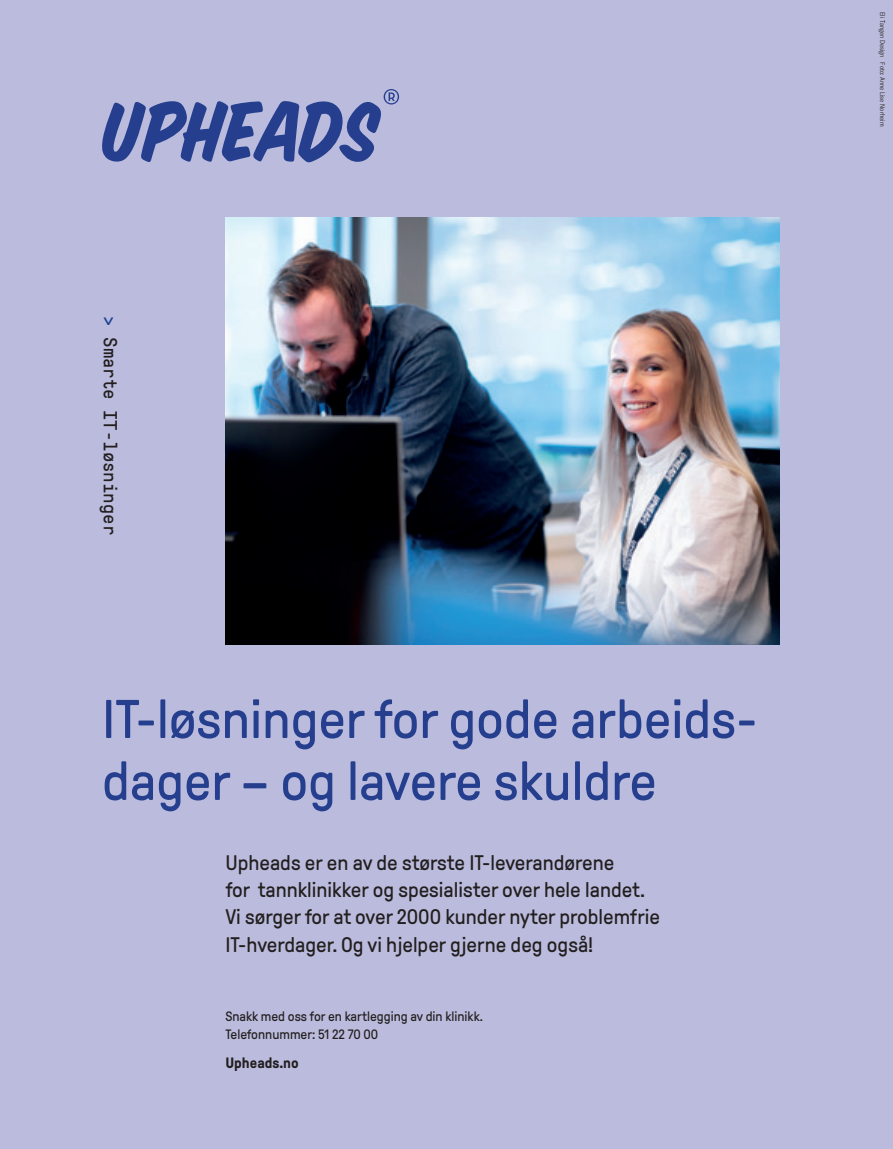
<style>
.page{position:relative;width:893px;height:1149px;background:#fff}
.page>*{position:absolute;margin:0;border:0;box-sizing:border-box;transform-origin:0 0}
.t1{font:54.45px/61.9px "GT Pressura";color:#253f8e}
.t2{font:21px/27.5px "GT Pressura";color:#231f20}
.t3{font:18.9px "GT Pressura Mono";color:#231f20}
.t4{font:700 15px "GT Pressura";color:#231f20}
.t5{font:13.5px/18px "GT Pressura";color:#231f20}
.t6{font:300 condensed 6.75px "GT America";letter-spacing:.01em;color:#231f20}
.s1{color:#1f4395}
</style>
<div class="page">
<div style="left:0;top:0;width:893px;height:1148px;background:#bbbcdd"></div>
<img style="left:225px;top:217px;width:555px;height:427px">
<svg style="left:102px;top:89px;width:297px;height:74px"></svg>
<p class="t3" style="left:121px;top:316px;width:220px;rotate:90deg"><span class="s1">&gt;</span> Smarte IT-løsninger</p>
<h1 class="t1" style="left:102px;top:688px;width:657px">IT-løsninger for gode arbeids&shy;dager – og lavere skuldre</h1>
<p class="t2" style="left:225px;top:848px;width:436px">Upheads er en av de største IT-leverandørene<br>for tannklinikker og spesialister over hele landet.<br>Vi sørger for at over 2000 kunder nyter problemfrie IT-hverdager. Og vi hjelper gjerne deg også!</p>
<p class="t5" style="left:225px;top:1007px;width:259px">Snakk med oss for en kartlegging av din klinikk.<br>Telefonnummer: 51 22 70 00</p>
<p class="t4" style="left:225px;top:1054px;width:75px">Upheads.no</p>
<p class="t6" style="left:886px;top:12px;width:116px;rotate:90deg">Eli Tangen Design Foto: Anne Lise Norheim</p>
</div>
